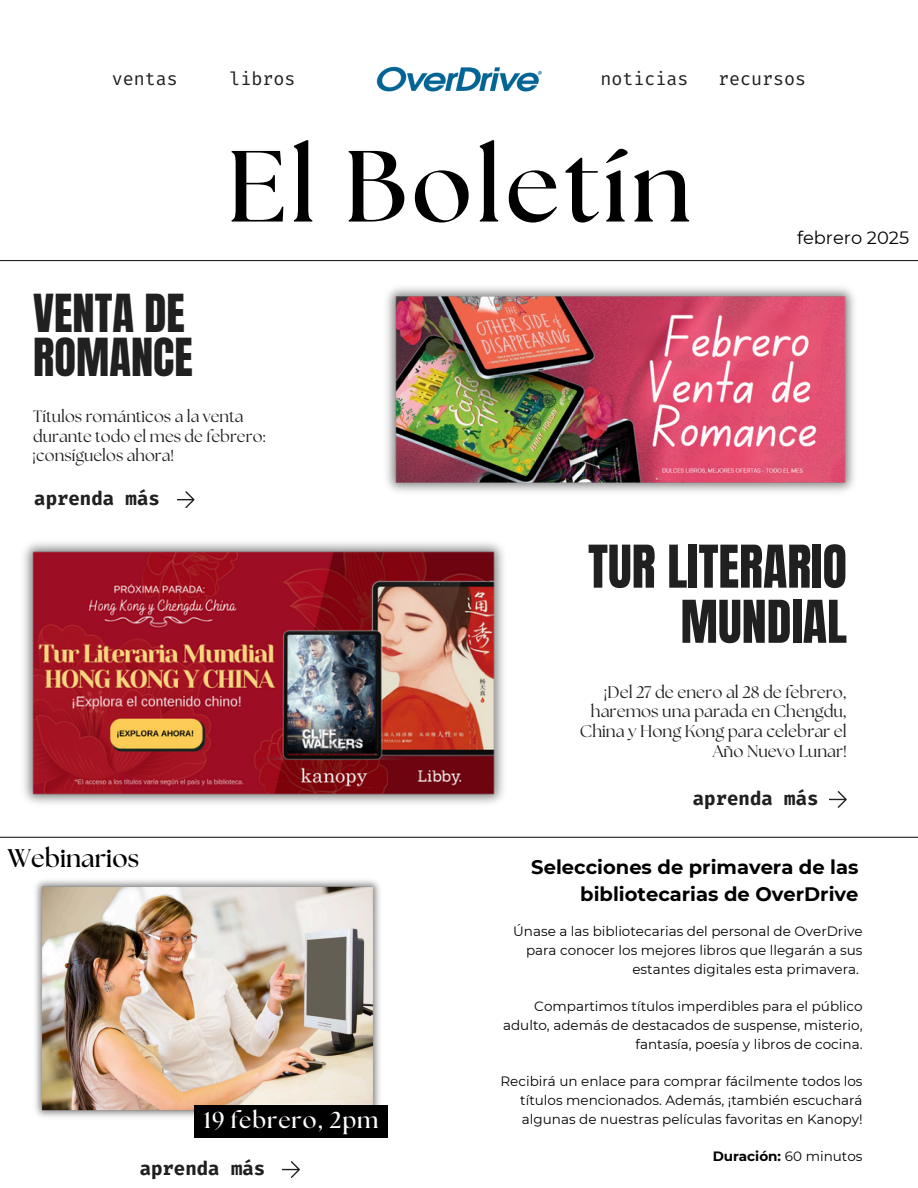
<style>
.page{position:relative;width:918px;height:1188px;background:#fff}
.page>*{position:absolute;margin:0;border:0;box-sizing:border-box;transform-origin:0 0}
.t1{font:700 100.8px "The Seasons";letter-spacing:.04em;color:#000}
.t2{font:50.1px/55.2px "Anton";color:#202020;text-align:right}
.t3{font:44.55px/43.8px "Anton";color:#202020}
.t4{font:700 25.5px "The Seasons";color:#000}
.t5{font:700 23.1px "The Seasons";letter-spacing:.04em;color:#fff}
.t6{font:700 19.5px/27px "Montserrat";color:#000;text-align:right}
.t7{font:700 19.05px "Fira Code";color:#202020}
.t8{font:18.3px "Fira Code";color:#202020}
.t9{font:17.85px "Montserrat";color:#000}
.t10{font:16.8px/20px "The Seasons";color:#202020;text-align:right}
.t11{font:16.5px/19.5px "The Seasons";color:#202020}
.t12{font:13.5px/18.8px "Montserrat";color:#000;text-align:right}
.t13{font:700 13.5px "Montserrat";color:#000}
.s1{font-weight:400}
</style>
<div class="page">
<img style="left:376px;top:66px;width:166px;height:26px">
<hr style="left:0;top:260px;width:918px;height:1px;background:#202020">
<hr style="left:0;top:837px;width:918px;height:1px;background:#202020">
<svg style="left:177px;top:491px;width:17px;height:17px"></svg>
<svg style="left:830px;top:791px;width:16px;height:17px"></svg>
<img style="left:23px;top:542px;width:481px;height:262px">
<img style="left:35px;top:880px;width:345px;height:237px">
<svg style="left:283px;top:1161px;width:17px;height:17px"></svg>
<img style="left:387px;top:287px;width:468px;height:205px">
<div style="left:194px;top:1105px;width:194px;height:33px;background:#000"></div>
<h6 class="t8" style="left:112px;top:67px;width:68px">ventas</h6>
<h6 class="t8" style="left:230px;top:67px;width:68px">libros</h6>
<h6 class="t8" style="left:600px;top:67px;width:90px">noticias</h6>
<p class="t8" style="left:718px;top:67px;width:90px">recursos</p>
<h1 class="t3" style="left:33px;top:292px;width:161px">VENTA DE<br>ROMANCE</h1>
<p class="t1" style="left:227px;top:141px;width:466px">El Boletín</p>
<p class="t11" style="left:33px;top:408px;width:234px">Títulos románticos a la venta durante todo el mes de febrero: ¡consíguelos ahora!</p>
<h6 class="t7" style="left:34px;top:486px;width:127px">aprenda más</h6>
<h5 class="t9" style="left:797px;top:226px;width:114px">febrero 2025</h5>
<h6 class="t2" style="left:588px;top:540px;width:260px">TUR LITERARIO<br>MUNDIAL</h6>
<h4 class="t4" style="left:7px;top:846px;width:133px">Webinarios</h4>
<h5 class="t5" style="left:204px;top:1109px;width:176px">19 febrero, 2pm</h5>
<p class="t7" style="left:140px;top:1156px;width:127px">aprenda más</p>
<p class="t10" style="left:580px;top:683px;width:269px">¡Del 27 de enero al 28 de febrero, haremos una parada en Chengdu,<br>China y Hong Kong para celebrar el<br>Año Nuevo Lunar!</p>
<h3 class="t7" style="left:693px;top:786px;width:127px">aprenda más</h3>
<p class="t6" style="left:531px;top:854px;width:329px">Selecciones de primavera de las bibliotecarias de OverDrive</p>
<p class="t12" style="left:513px;top:922px;width:351px">Únase a las bibliotecarias del personal de OverDrive para conocer los mejores libros que llegarán a sus estantes digitales esta primavera.</p>
<p class="t12" style="left:503px;top:997px;width:361px">Compartimos títulos imperdibles para el público adulto, además de destacados de suspense, misterio, fantasía, poesía y libros de cocina.</p>
<h2 class="t12" style="left:520px;top:1072px;width:344px;text-align:justify;text-indent:-20px">Recibirá un enlace para comprar fácilmente todos los títulos mencionados. Además, ¡también escuchará algunas de nuestras películas favoritas en Kanopy!</h2>
<p class="t13" style="left:713px;top:1148px;width:151px">Duración: <span class="s1">60 minutos</span></p>
</div>
